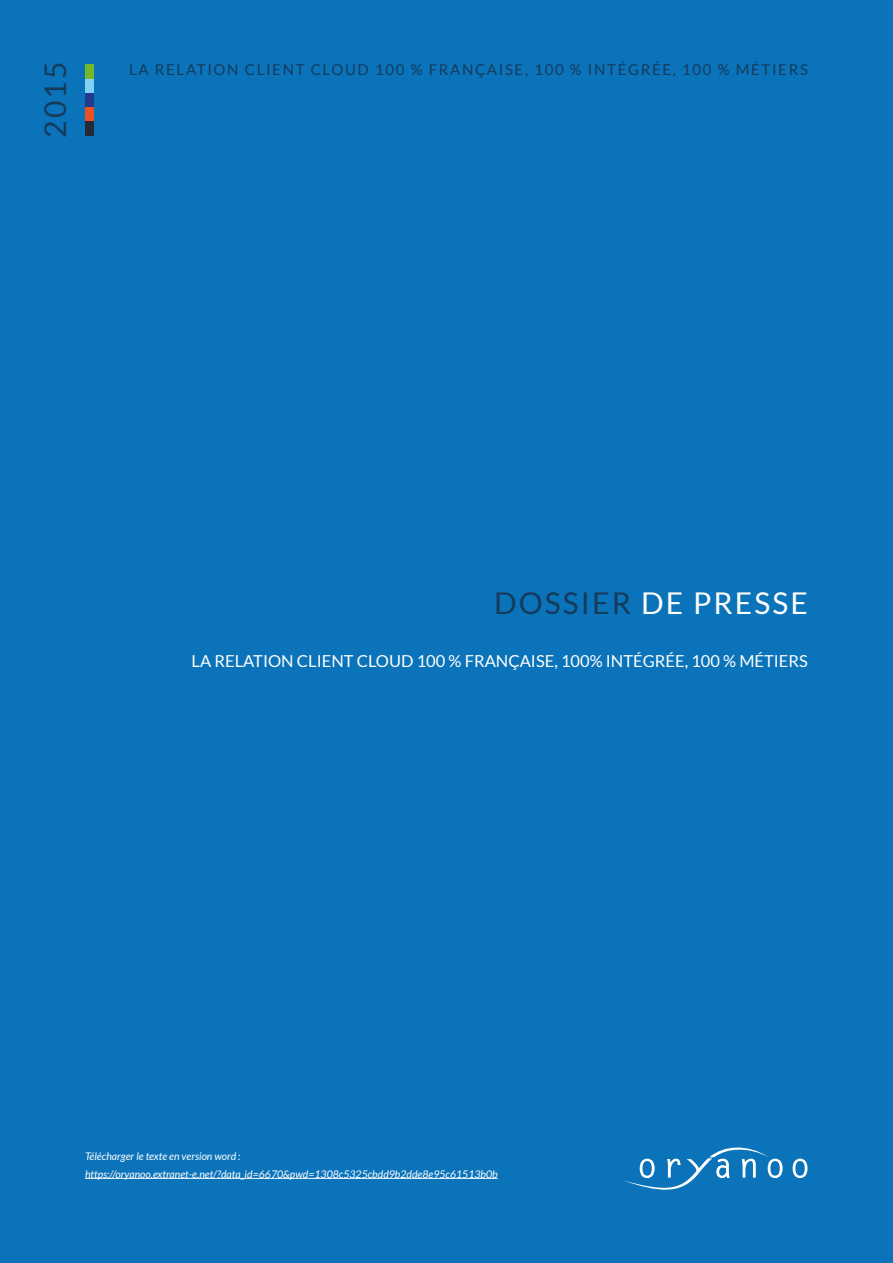
<style>
.page{position:relative;width:893px;height:1263px;background:#0a73ba}
.page>*{position:absolute;margin:0;border:0;box-sizing:border-box;transform-origin:0 0}
.t1{font:30px "Lato";letter-spacing:.07em;color:#fff}
.t2{font:30px "Lato";color:#153b5b}
.t3{font:16.5px "Lato";color:#fff}
.t4{font:15px "Lato";letter-spacing:.11em;color:#153b5b}
.t5{font:15px "Lato";letter-spacing:.07em;color:#153b5b}
.t6{font:italic 10.5px/18px "Lato";color:#fff}
.s1{color:#153b5b}
</style>
<div class="page">
<hr style="left:85px;top:1178px;width:413px;height:1px;background:#fff">
<svg style="left:793px;top:1159px;width:14px;height:19px"></svg>
<svg style="left:624px;top:1147px;width:158px;height:43px"></svg>
<div style="left:85px;top:107px;width:9px;height:15px;background:#ea5321"></div>
<div style="left:85px;top:122px;width:9px;height:14px;background:#242a36"></div>
<div style="left:85px;top:93px;width:9px;height:14px;background:#22398d"></div>
<div style="left:85px;top:78px;width:9px;height:15px;background:#83d0f5"></div>
<div style="left:85px;top:64px;width:9px;height:14px;background:#76b82a"></div>
<h1 class="t2" style="left:39px;top:138px;width:77px;rotate:-90deg">2015</h1>
<h3 class="t4" style="left:129px;top:61px;width:680px">LA RELATION CLIENT CLOUD 100 % FRANÇAISE, 100 % INTÉGRÉE, 100 % MÉTIERS</h3>
<h3 class="t5" style="left:152px;top:61px;width:614px">RELATION CLIENT CLOUD 100 % FRANÇAISE, 100 % INTÉGR E, 100 % MÉTIERS</h3>
<h1 class="t1" style="left:494px;top:586px;width:315px"><span class="s1">DOSSIER</span> DE PRESSE</h1>
<h2 class="t3" style="left:192px;top:651px;width:618px">LA RELATION CLIENT CLOUD 100 % FRANÇAISE, 100% INTÉGRÉE, 100 % MÉTIERS</h2>
<p class="t6" style="left:85px;top:1147px;width:414px">Télécharger le texte en version word : https://oryanoo.extranet-e.net/?data_id=6670&amp;pwd=1308c5325cbdd9b2dde8e95c61513b0b</p>
</div>
